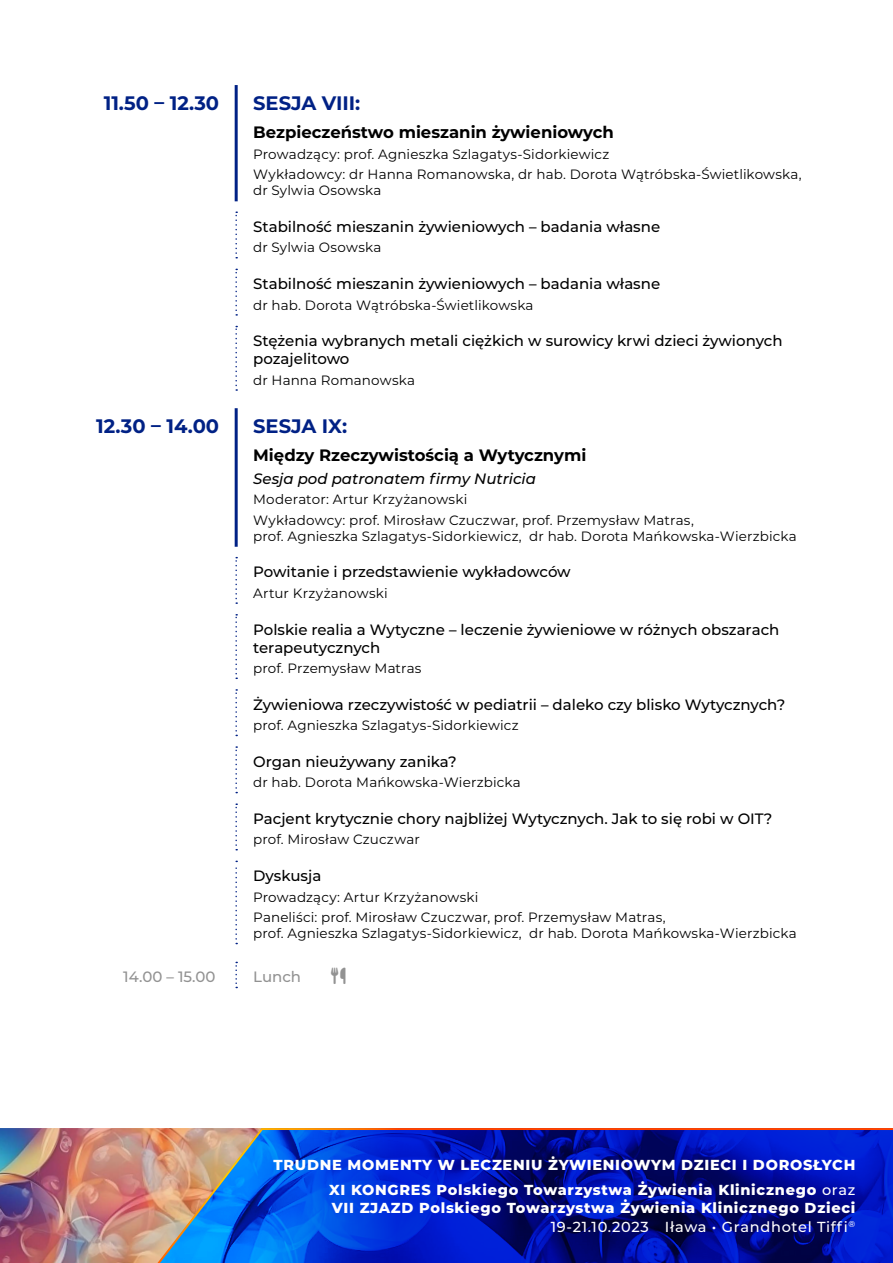
<style>
.page{position:relative;width:893px;height:1263px;background:#fff}
.page>*{position:absolute;margin:0;border:0;box-sizing:border-box;transform-origin:0 0}
.t1{font:700 19.5px "Montserrat";color:#002185}
.t2{font:700 16.5px "Montserrat";color:#000}
.t3{font:500 15px/18px "Montserrat";color:#000}
.t4{font:italic 500 15px "Montserrat";color:#000}
.t5{font:500 15px "Montserrat";color:#929292}
.t6{font:800 14.55px/17.4px "Montserrat";letter-spacing:.05em;color:#fff}
.t7{font:500 14.55px "Montserrat";letter-spacing:.05em;color:#fff}
.t8{font:13.5px/20.4px "Montserrat";letter-spacing:.01em;color:#000}
.s1{font-weight:500}
</style>
<div class="page">
<svg style="left:235px;top:211px;width:2px;height:47px"></svg>
<svg style="left:235px;top:269px;width:2px;height:47px"></svg>
<svg style="left:235px;top:326px;width:2px;height:65px"></svg>
<svg style="left:235px;top:557px;width:2px;height:47px"></svg>
<svg style="left:235px;top:614px;width:2px;height:65px"></svg>
<svg style="left:235px;top:689px;width:2px;height:47px"></svg>
<svg style="left:235px;top:746px;width:2px;height:47px"></svg>
<svg style="left:235px;top:803px;width:2px;height:47px"></svg>
<svg style="left:235px;top:861px;width:2px;height:83px"></svg>
<svg style="left:235px;top:962px;width:2px;height:26px"></svg>
<hr style="left:235px;top:408px;width:3px;height:139px;background:#002185">
<hr style="left:235px;top:85px;width:3px;height:116px;background:#002185">
<img style="left:0;top:1128px;width:139px;height:135px">
<svg style="left:139px;top:1128px;width:754px;height:135px;background:#1730a9"></svg>
<h1 class="t1" style="left:104px;top:89px;width:117px">11.50 – 12.30</h1>
<h1 class="t1" style="left:253px;top:89px;width:109px">SESJA VIII:</h1>
<p class="t2" style="left:253px;top:120px;width:362px">Bezpieczeństwo mieszanin żywieniowych</p>
<p class="t8" style="left:253px;top:143px;width:550px">Prowadzący: prof. Agnieszka Szlagatys-Sidorkiewicz<br>Wykładowcy: dr Hanna Romanowska, dr hab. Dorota Wątróbska-Świetlikowska,</p>
<p class="t8" style="left:253px;top:180px;width:130px">dr Sylwia Osowska</p>
<p class="t3" style="left:253px;top:217px;width:409px">Stabilność mieszanin żywieniowych – badania własne</p>
<p class="t8" style="left:253px;top:237px;width:130px">dr Sylwia Osowska</p>
<p class="t3" style="left:253px;top:274px;width:409px">Stabilność mieszanin żywieniowych – badania własne</p>
<p class="t8" style="left:253px;top:294px;width:282px">dr hab. Dorota Wątróbska-Świetlikowska</p>
<p class="t3" style="left:253px;top:331px;width:531px">Stężenia wybranych metali ciężkich w surowicy krwi dzieci żywionych pozajelitowo</p>
<p class="t8" style="left:253px;top:369px;width:163px">dr Hanna Romanowska</p>
<h1 class="t1" style="left:96px;top:412px;width:125px">12.30 – 14.00</h1>
<h1 class="t1" style="left:253px;top:412px;width:95px">SESJA IX:</h1>
<p class="t2" style="left:253px;top:444px;width:335px">Między Rzeczywistością a Wytycznymi</p>
<p class="t4" style="left:253px;top:468px;width:284px">Sesja pod patronatem firmy Nutricia</p>
<p class="t8" style="left:253px;top:489px;width:442px">Moderator: Artur Krzyżanowski<br>Wykładowcy: prof. Mirosław Czuczwar, prof. Przemysław Matras,</p>
<p class="t8" style="left:253px;top:525px;width:545px">prof. Agnieszka Szlagatys-Sidorkiewicz, dr hab. Dorota Mańkowska-Wierzbicka</p>
<p class="t3" style="left:253px;top:562px;width:319px">Powitanie i przedstawienie wykładowców</p>
<p class="t8" style="left:253px;top:582px;width:136px">Artur Krzyżanowski</p>
<p class="t3" style="left:253px;top:620px;width:528px">Polskie realia a Wytyczne – leczenie żywieniowe w różnych obszarach terapeutycznych</p>
<p class="t8" style="left:253px;top:657px;width:170px">prof. Przemysław Matras</p>
<p class="t3" style="left:253px;top:695px;width:534px">Żywieniowa rzeczywistość w pediatrii – daleko czy blisko Wytycznych?</p>
<p class="t8" style="left:253px;top:715px;width:267px">prof. Agnieszka Szlagatys-Sidorkiewicz</p>
<p class="t3" style="left:253px;top:752px;width:205px">Organ nieużywany zanika?</p>
<p class="t8" style="left:253px;top:772px;width:269px">dr hab. Dorota Mańkowska-Wierzbicka</p>
<p class="t3" style="left:253px;top:809px;width:521px">Pacjent krytycznie chory najbliżej Wytycznych. Jak to się robi w OIT?</p>
<p class="t8" style="left:253px;top:829px;width:168px">prof. Mirosław Czuczwar</p>
<p class="t3" style="left:253px;top:866px;width:70px">Dyskusja</p>
<p class="t8" style="left:253px;top:886px;width:414px">Prowadzący: Artur Krzyżanowski<br>Paneliści: prof. Mirosław Czuczwar, prof. Przemysław Matras,</p>
<p class="t8" style="left:253px;top:923px;width:545px">prof. Agnieszka Szlagatys-Sidorkiewicz, dr hab. Dorota Mańkowska-Wierzbicka</p>
<p class="t5" style="left:123px;top:966px;width:94px">14.00 – 15.00</p>
<p class="t5" style="left:253px;top:966px;width:49px">Lunch</p>
<p class="t6" style="left:274px;top:1156px;width:583px">TRUDNE MOMENTY W LECZENIU ŻYWIENIOWYM DZIECI I DOROSŁYCH</p>
<p class="t6" style="left:329px;top:1180px;width:528px">XI KONGRES Polskiego Towarzystwa Żywienia Klinicznego <span class="s1">oraz<br></span>VII ZJAZD Polskiego Towarzystwa Żywienia Klinicznego Dzieci</p>
<p class="t7" style="left:551px;top:1216px;width:306px">19-21.10.2023 Iława • Grandhotel Tiffi<sup>®</sup></p>
</div>
